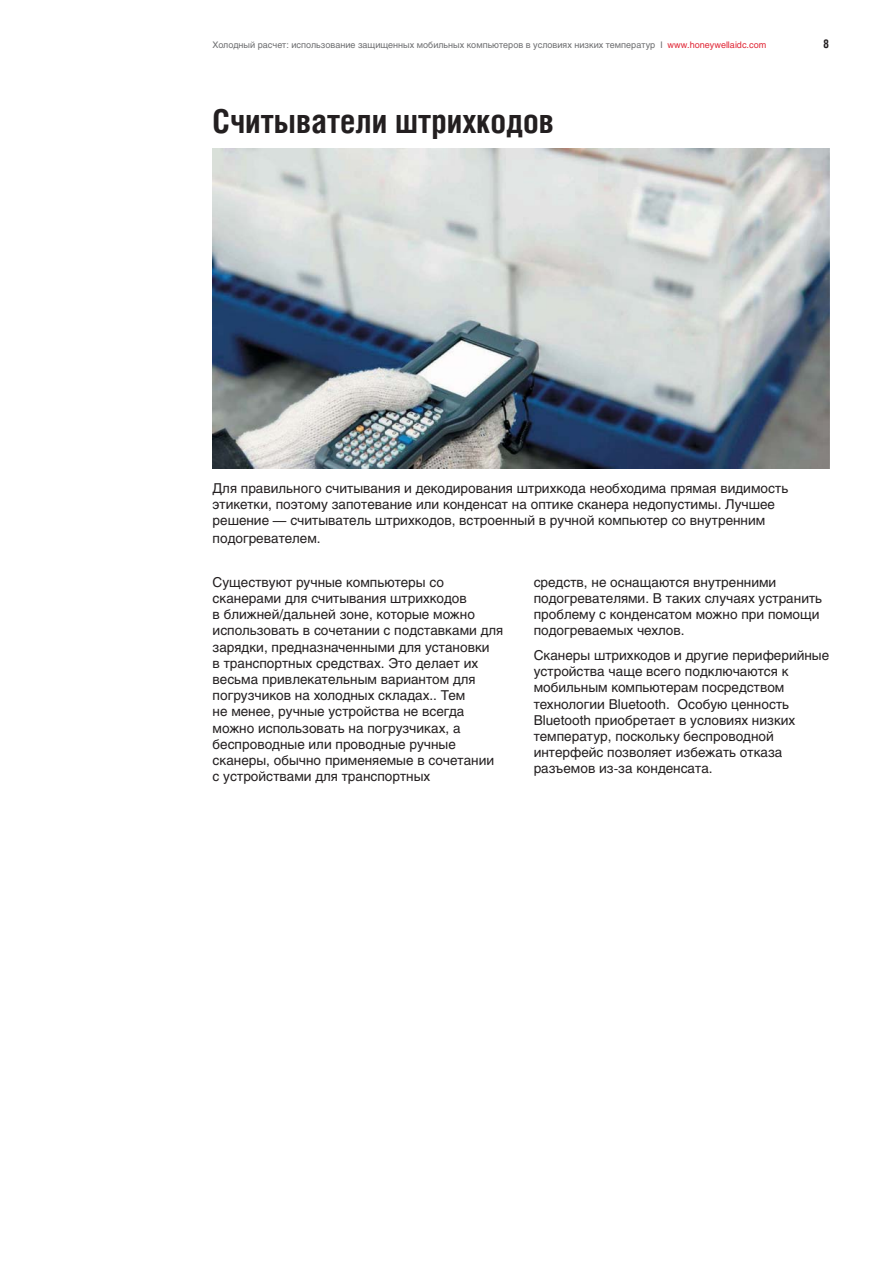
<style>
.page{position:relative;width:893px;height:1263px;background:#fff}
.page>*{position:absolute;margin:0;border:0;box-sizing:border-box;transform-origin:0 0}
.t1{font:700 33px "Helios Cond";color:#231f20}
.t2{font:13.5px/16.2px "Helios";color:#231f20}
.t3{font:700 12px "Helios Cond";color:#231f20}
.t4{font:9px "Helios";color:#6d6e70}
.s1{color:#e02736}
</style>
<div class="page">
<img style="left:213px;top:149px;width:616px;height:319px">
<p class="t4" style="left:213px;top:41px;width:555px">Холодный расчет: использование защищенных мобильных компьютеров в условиях низких температур I <span class="s1">www.honeywellaidc.com</span></p>
<p class="t3" style="left:823px;top:39px;width:8px">8</p>
<h1 class="t1" style="left:213px;top:108px;width:343px">Считыватели штрихкодов</h1>
<p class="t2" style="left:213px;top:481px;width:577px">Для правильного считывания и декодирования штрихкода необходима прямая видимость этикетки, поэтому запотевание или конденсат на оптике сканера недопустимы. Лучшее решение — считыватель штрихкодов, встроенный в ручной компьютер со внутренним</p>
<p class="t2" style="left:213px;top:532px;width:110px">подогревателем.</p>
<p class="t2" style="left:213px;top:575px;width:292px">Существуют ручные компьютеры со сканерами для считывания штрихкодов<br>в ближней/дальней зоне, которые можно использовать в сочетании с подставками для зарядки, предназначенными для установки<br>в транспортных средствах. Это делает их весьма привлекательным вариантом для погрузчиков на холодных складах.. Тем<br>не менее, ручные устройства не всегда можно использовать на погрузчиках, а беспроводные или проводные ручные сканеры, обычно применяемые в сочетании с устройствами для транспортных</p>
<p class="t2" style="left:534px;top:575px;width:290px">средств, не оснащаются внутренними подогревателями. В таких случаях устранить проблему с конденсатом можно при помощи подогреваемых чехлов.</p>
<p class="t2" style="left:534px;top:648px;width:297px">Сканеры штрихкодов и другие периферийные устройства чаще всего подключаются к мобильным компьютерам посредством технологии Bluetooth. Особую ценность Bluetooth приобретает в условиях низких температур, поскольку беспроводной интерфейс позволяет избежать отказа разъемов из-за конденсата.</p>
</div>
